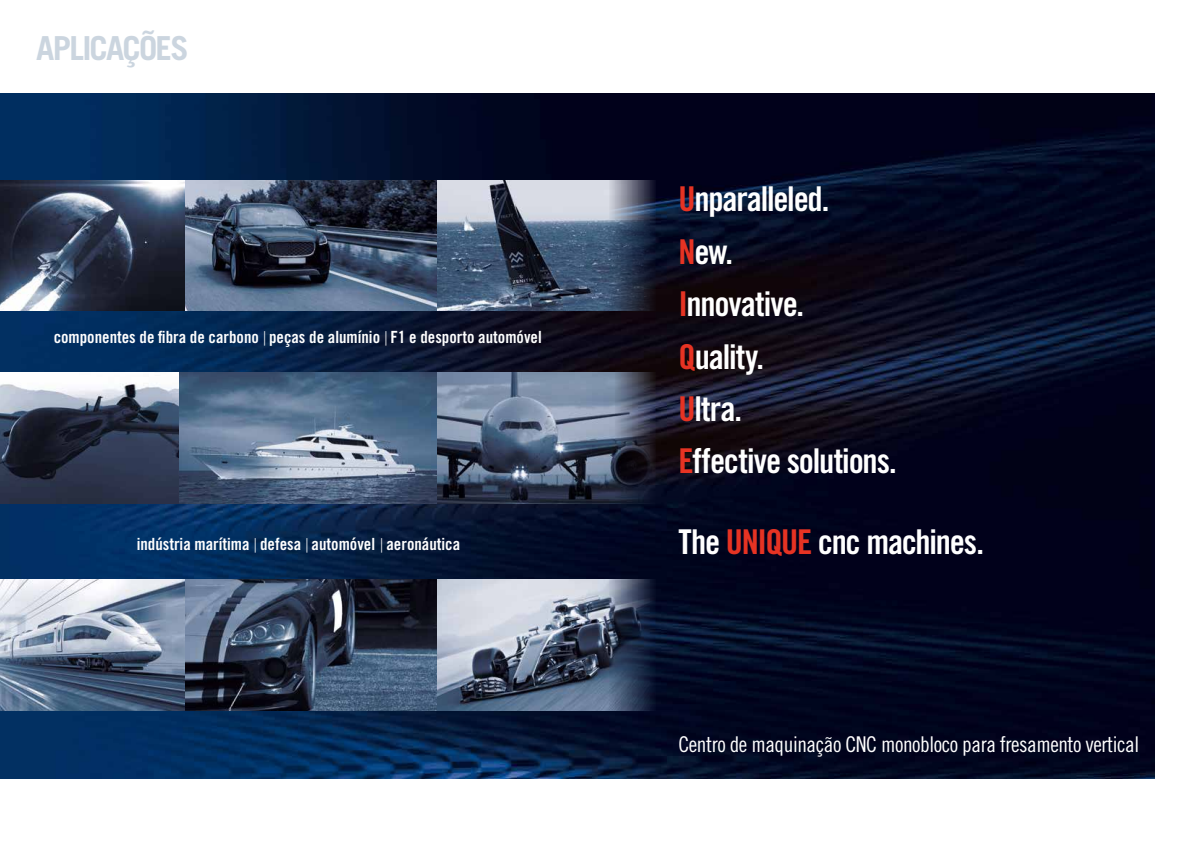
<style>
.page{position:relative;width:1191px;height:842px;background:#fff}
.page>*{position:absolute;margin:0;border:0;box-sizing:border-box;transform-origin:0 0}
.t1{font:34.2px/52.4px "Trade Gothic LT Std Bd Cn 20";letter-spacing:-.035em;color:#fff}
.t2{font:700 33.1px "Trade Gothic LT Std";letter-spacing:-.055em;color:#cbd5df}
.t3{font:21.7px "Trade Gothic LT Std Cn 18";letter-spacing:-.02em;color:#fff}
.t4{font:16.8px "Trade Gothic LT Std Bd Cn 20";color:#fff}
.s1{font-family:"Trade Gothic LT Std Cn 18 Obl";font-size:13px}
.s2{color:#e63323}
</style>
<div class="page">
<img style="left:0;top:94px;width:1154px;height:685px">
<img style="left:0;top:180px;width:655px;height:131px">
<img style="left:179px;top:373px;width:476px;height:131px">
<img style="left:0;top:580px;width:655px;height:131px">
<img style="left:0;top:373px;width:179px;height:131px">
<h2 class="t2" style="left:36px;top:28px;width:154px">APLICAÇÕES</h2>
<p class="t4" style="left:54px;top:327px;width:489px">componentes de fibra de carbono <span class="s1">|</span> peças de alumínio <span class="s1">|</span> F1 e desporto automóvel</p>
<p class="t4" style="left:137px;top:534px;width:325px">indústria marítima <span class="s1">|</span> defesa <span class="s1">|</span> automóvel <span class="s1">|</span> aeronáutica</p>
<h1 class="t1" style="left:678px;top:172px;width:220px"><span class="s2">U</span>nparalleled.<br><span class="s2">N</span>ew.<br><span class="s2">I</span>nnovative.<br><span class="s2">Q</span>uality.<br><span class="s2">U</span>ltra.<br><span class="s2">E</span>ffective solutions.</h1>
<h1 class="t1" style="left:678px;top:515px;width:307px">The <span class="s2">UNIQUE</span> cnc machines.</h1>
<p class="t3" style="left:678px;top:732px;width:462px">Centro de maquinação CNC monobloco para fresamento vertical</p>
</div>
